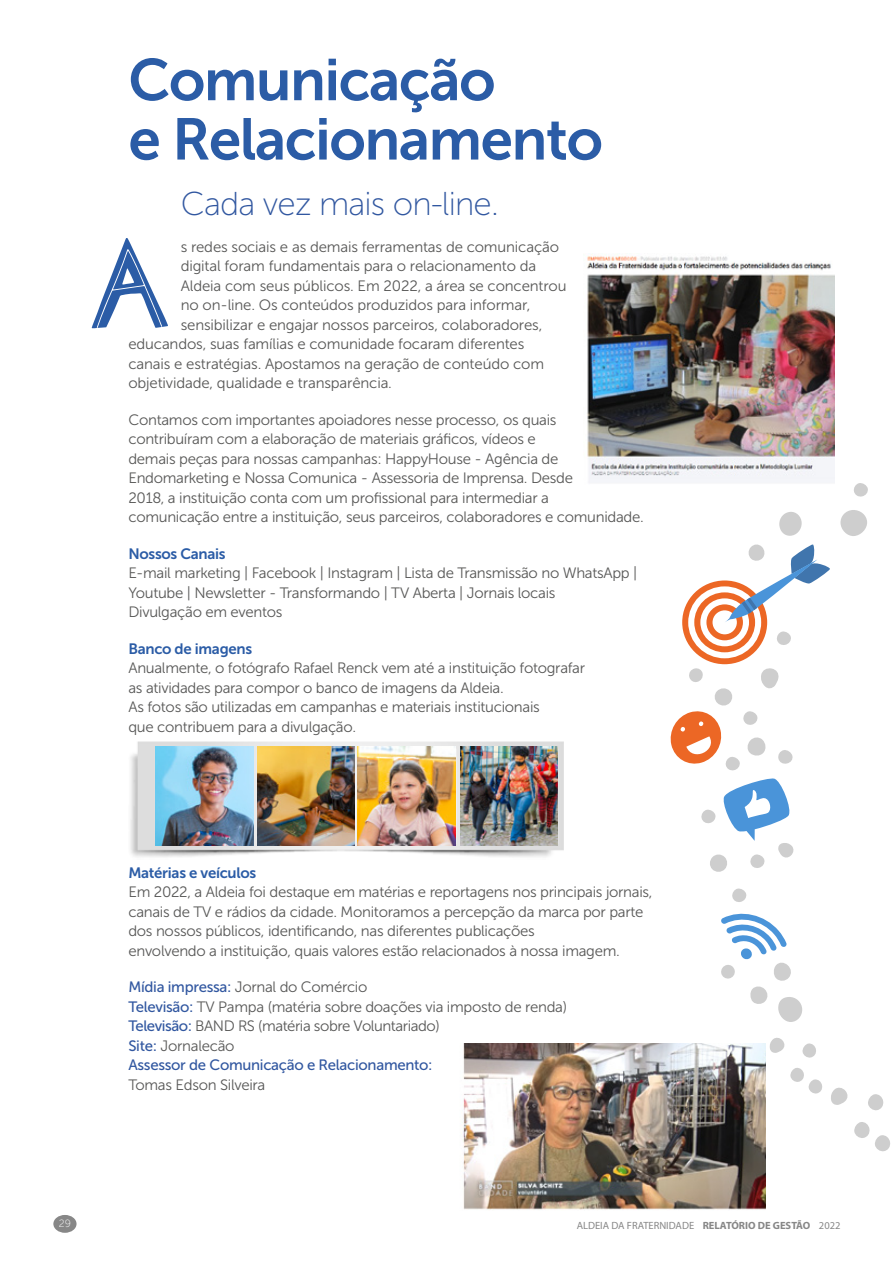
<style>
.page{position:relative;width:893px;height:1263px;background:#fff}
.page>*{position:absolute;margin:0;border:0;box-sizing:border-box;transform-origin:0 0}
.t1{font:58.5px/59.2px "Museo Sans 700";letter-spacing:-.025em;color:#2b5ca6}
.t2{font:33px "Museo Sans 100";letter-spacing:-.025em;color:#3157a0}
.t3{font:15px/19.5px "Museo Sans 300";letter-spacing:-.02em;color:#575756}
.t4{font:15px "Museo Sans 700";letter-spacing:-.02em;color:#2b5ca6}
.t5{font:15px "Museo Sans 500";letter-spacing:-.02em;color:#3157a0}
.t6{font:10.5px "Myriad Pro";color:#878787}
.t7{font:10.5px "Museo Sans 100";color:#fff}
.s1{font-family:"Museo Sans 500";color:#3157a0}
.s2{font-weight:700}
</style>
<div class="page">
<div style="left:53px;top:1215px;width:24px;height:18px;background:#878787;border-radius:50%"></div>
<svg style="left:92px;top:238px;width:76px;height:90px"></svg>
<img style="left:463px;top:1044px;width:303px;height:166px">
<img style="left:587px;top:254px;width:247px;height:229px">
<img style="left:130px;top:741px;width:433px;height:116px">
<img style="left:156px;top:747px;width:97px;height:98px">
<img style="left:257px;top:747px;width:98px;height:98px">
<img style="left:357px;top:747px;width:98px;height:98px">
<img style="left:460px;top:747px;width:97px;height:98px">
<div style="left:682px;top:580px;width:85px;height:84px;background:#ec6725;border-radius:50%"></div>
<div style="left:688px;top:586px;width:73px;height:72px;background:#fff;border-radius:50%"></div>
<div style="left:694px;top:592px;width:61px;height:60px;background:#ec6725;border-radius:50%"></div>
<div style="left:700px;top:598px;width:49px;height:48px;background:#fff;border-radius:50%"></div>
<div style="left:706px;top:604px;width:37px;height:36px;background:#ec6725;border-radius:50%"></div>
<div style="left:712px;top:610px;width:25px;height:24px;background:#fff;border-radius:50%"></div>
<svg style="left:779px;top:512px;width:23px;height:24px"></svg>
<div style="left:840px;top:510px;width:27px;height:26px;background:#cecece;border-radius:13px"></div>
<svg style="left:721px;top:913px;width:81px;height:109px"></svg>
<svg style="left:725px;top:544px;width:105px;height:78px"></svg>
<svg style="left:732px;top:888px;width:15px;height:14px"></svg>
<svg style="left:777px;top:631px;width:14px;height:14px"></svg>
<svg style="left:854px;top:483px;width:14px;height:14px"></svg>
<svg style="left:701px;top:778px;width:93px;height:94px"></svg>
<svg style="left:670px;top:668px;width:123px;height:103px"></svg>
<svg style="left:769px;top:1038px;width:16px;height:15px"></svg>
<svg style="left:802px;top:1043px;width:14px;height:15px"></svg>
<svg style="left:790px;top:1068px;width:32px;height:26px"></svg>
<svg style="left:831px;top:1087px;width:17px;height:18px"></svg>
<svg style="left:868px;top:1094px;width:16px;height:17px"></svg>
<svg style="left:854px;top:1122px;width:36px;height:30px"></svg>
<h1 class="t1" style="left:128px;top:50px;width:476px">Comunicação<br>e Relacionamento</h1>
<h2 class="t2" style="left:181px;top:186px;width:320px">Cada vez mais on-line.</h2>
<p class="t3" style="left:181px;top:237px;width:380px">s redes sociais e as demais ferramentas de comunicação</p>
<p class="t3" style="left:181px;top:256px;width:357px">digital foram fundamentais para o relacionamento da</p>
<p class="t3" style="left:181px;top:276px;width:387px">Aldeia com seus públicos. Em 2022, a área se concentrou</p>
<p class="t3" style="left:181px;top:295px;width:351px">no on-line. Os conteúdos produzidos para informar,</p>
<p class="t3" style="left:181px;top:315px;width:363px">sensibilizar e engajar nossos parceiros, colaboradores,</p>
<p class="t3" style="left:128px;top:334px;width:397px">educandos, suas famílias e comunidade focaram diferentes</p>
<p class="t3" style="left:128px;top:354px;width:417px">canais e estratégias. Apostamos na geração de conteúdo com</p>
<p class="t3" style="left:128px;top:373px;width:265px">objetividade, qualidade e transparência.</p>
<p class="t3" style="left:128px;top:410px;width:517px">Contamos com importantes apoiadores nesse processo, os quais contribuíram com a elaboração de materiais gráficos, vídeos e<br>demais peças para nossas campanhas: HappyHouse - Agência de Endomarketing e Nossa Comunica - Assessoria de Imprensa. Desde<br>2018, a instituição conta com um profissional para intermediar a<br>comunicação entre a instituição, seus parceiros, colaboradores e comunidade.</p>
<p class="t4" style="left:128px;top:545px;width:99px">Nossos Canais</p>
<p class="t3" style="left:128px;top:563px;width:510px">E-mail marketing | Facebook | Instagram | Lista de Transmissão no WhatsApp |<br>Youtube | Newsletter - Transformando | TV Aberta | Jornais locais<br>Divulgação em eventos</p>
<p class="t4" style="left:128px;top:640px;width:125px">Banco de imagens</p>
<p class="t3" style="left:128px;top:658px;width:458px">Anualmente, o fotógrafo Rafael Renck vem até a instituição fotografar as atividades para compor o banco de imagens da Aldeia.<br>As fotos são utilizadas em campanhas e materiais institucionais<br>que contribuem para a divulgação.</p>
<p class="t4" style="left:128px;top:864px;width:129px">Matérias e veículos</p>
<p class="t3" style="left:128px;top:882px;width:526px">Em 2022, a Aldeia foi destaque em matérias e reportagens nos principais jornais, canais de TV e rádios da cidade. Monitoramos a percepção da marca por parte dos nossos públicos, identificando, nas diferentes publicações<br>envolvendo a instituição, quais valores estão relacionados à nossa imagem.</p>
<p class="t3" style="left:128px;top:977px;width:440px"><span class="s1">Mídia impressa:</span> Jornal do Comércio<br><span class="s1">Televisão:</span> TV Pampa (matéria sobre doações via imposto de renda)<br><span class="s1">Televisão:</span> BAND RS (matéria sobre Voluntariado)<br><span class="s1">Site:</span> Jornalecão</p>
<p class="t5" style="left:128px;top:1057px;width:306px">Assessor de Comunicação e Relacionamento:</p>
<p class="t3" style="left:128px;top:1075px;width:138px">Tomas Edson Silveira</p>
<p class="t7" style="left:59px;top:1218px;width:14px">29</p>
<p class="t6" style="left:577px;top:1219px;width:265px">ALDEIA DA FRATERNIDADE <span class="s2">RELATÓRIO DE GESTÃO</span> 2022</p>
</div>
